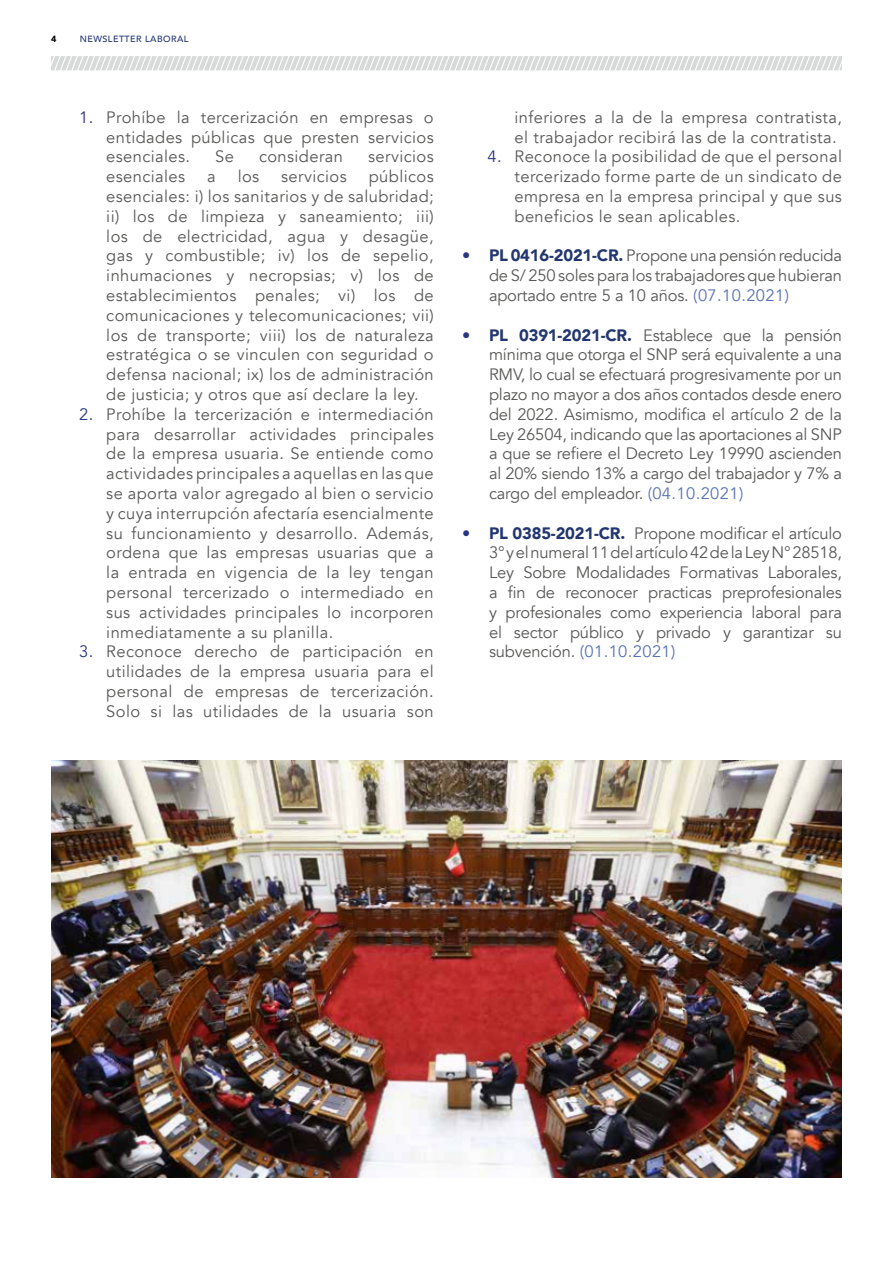
<style>
.page{position:relative;width:893px;height:1263px;background:#fff}
.page>*{position:absolute;margin:0;border:0;box-sizing:border-box;transform-origin:0 0}
.t1{font:16.5px/19.8px "Avenir";letter-spacing:.025em;color:#595958;text-align:justify}
.t2{font:500 9px "Avenir";letter-spacing:.05em;color:#223475}
.t3{font:900 9px "Avenir";color:#020203}
.s1{color:#283583}
.s2{font-weight:900;color:#223670}
.s3{color:#5972b6}
</style>
<div class="page">
<svg style="left:51px;top:56px;width:791px;height:14px"></svg>
<img style="left:51px;top:760px;width:791px;height:418px">
<p class="t3" style="left:51px;top:32px;width:7px">4</p>
<p class="t2" style="left:80px;top:31px;width:110px">NEWSLETTER LABORAL</p>
<p class="t1" style="left:106px;top:108px;width:329px;text-indent:-27px"><span class="s1">1.</span> Prohíbe la tercerización en empresas o entidades públicas que presten servicios esenciales.</p>
<p class="t1" style="left:215px;top:147px;width:20px">Se</p>
<p class="t1" style="left:259px;top:147px;width:86px">consideran</p>
<p class="t1" style="left:368px;top:147px;width:67px">servicios</p>
<p class="t1" style="left:106px;top:167px;width:329px;text-indent:262px">públicos esenciales: i) los sanitarios y de salubridad; ii) los de limpieza y saneamiento; iii) los de electricidad, agua y desagüe, gas y combustible; iv) los de sepelio, inhumaciones y necropsias; v) los de establecimientos penales; vi) los de comunicaciones y telecomunicaciones; vii) los de transporte; viii) los de naturaleza estratégica o se vinculen con seguridad o defensa nacional; ix) los de administración de justicia; y otros que así declare la ley.</p>
<p class="t1" style="left:106px;top:405px;width:329px;text-indent:-27px"><span class="s1">2.</span> Prohíbe la tercerización e intermediación para desarrollar actividades principales de la empresa usuaria. Se entiende como actividades principales a aquellas en las que se aporta valor agregado al bien o servicio y cuya interrupción afectaría esencialmente su funcionamiento y desarrollo. Además, ordena que las empresas usuarias que a la entrada en vigencia de la ley tengan personal tercerizado o intermediado en sus actividades principales lo incorporen inmediatamente a su planilla.</p>
<p class="t1" style="left:106px;top:642px;width:329px;text-indent:-27px"><span class="s1">3.</span> Reconoce derecho de participación en utilidades de la empresa usuaria para el personal de empresas de tercerización.<br>Solo si las utilidades de la usuaria son</p>
<p class="t1" style="left:106px;top:167px;width:80px">esenciales</p>
<p class="t1" style="left:207px;top:167px;width:10px">a</p>
<p class="t1" style="left:238px;top:167px;width:23px">los</p>
<p class="t1" style="left:281px;top:167px;width:67px">servicios</p>
<p class="t1" style="left:514px;top:108px;width:329px">inferiores a la de la empresa contratista, el trabajador recibirá las de la contratista.</p>
<p class="t1" style="left:514px;top:147px;width:329px;text-indent:-27px"><span class="s1">4.</span> Reconoce la posibilidad de que el personal tercerizado forme parte de un sindicato de empresa en la empresa principal y que sus beneficios le sean aplicables.</p>
<p class="t1" style="left:489px;top:246px;width:354px;text-indent:-27px"><span class="s1">•</span> <span class="s2">PL 0416-2021-CR.</span> Propone una pensión reducida de S/ 250 soles para los trabajadores que hubieran aportado entre 5 a 10 años. <span class="s3">(07.10.2021)</span></p>
<p class="t1" style="left:489px;top:325px;width:354px;text-indent:-27px"><span class="s1">•</span> <span class="s2">PL 0391-2021-CR.</span> Establece que la pensión mínima que otorga el SNP será equivalente a una RMV, lo cual se efectuará progresivamente por un plazo no mayor a dos años contados desde enero del 2022. Asimismo, modifica el artículo 2 de la Ley 26504, indicando que las aportaciones al SNP a que se refiere el Decreto Ley 19990 ascienden al 20% siendo 13% a cargo del trabajador y 7% a cargo del empleador. <span class="s3">(04.10.2021)</span></p>
<p class="t1" style="left:489px;top:523px;width:354px;text-indent:-27px"><span class="s1">•</span> <span class="s2">PL 0385-2021-CR.</span> Propone modificar el artículo 3° y el numeral 11 del artículo 42 de la Ley N° 28518, Ley Sobre Modalidades Formativas Laborales, a fin de reconocer practicas preprofesionales y profesionales como experiencia laboral para el sector público y privado y garantizar su subvención. <span class="s3">(01.10.2021)</span></p>
</div>
